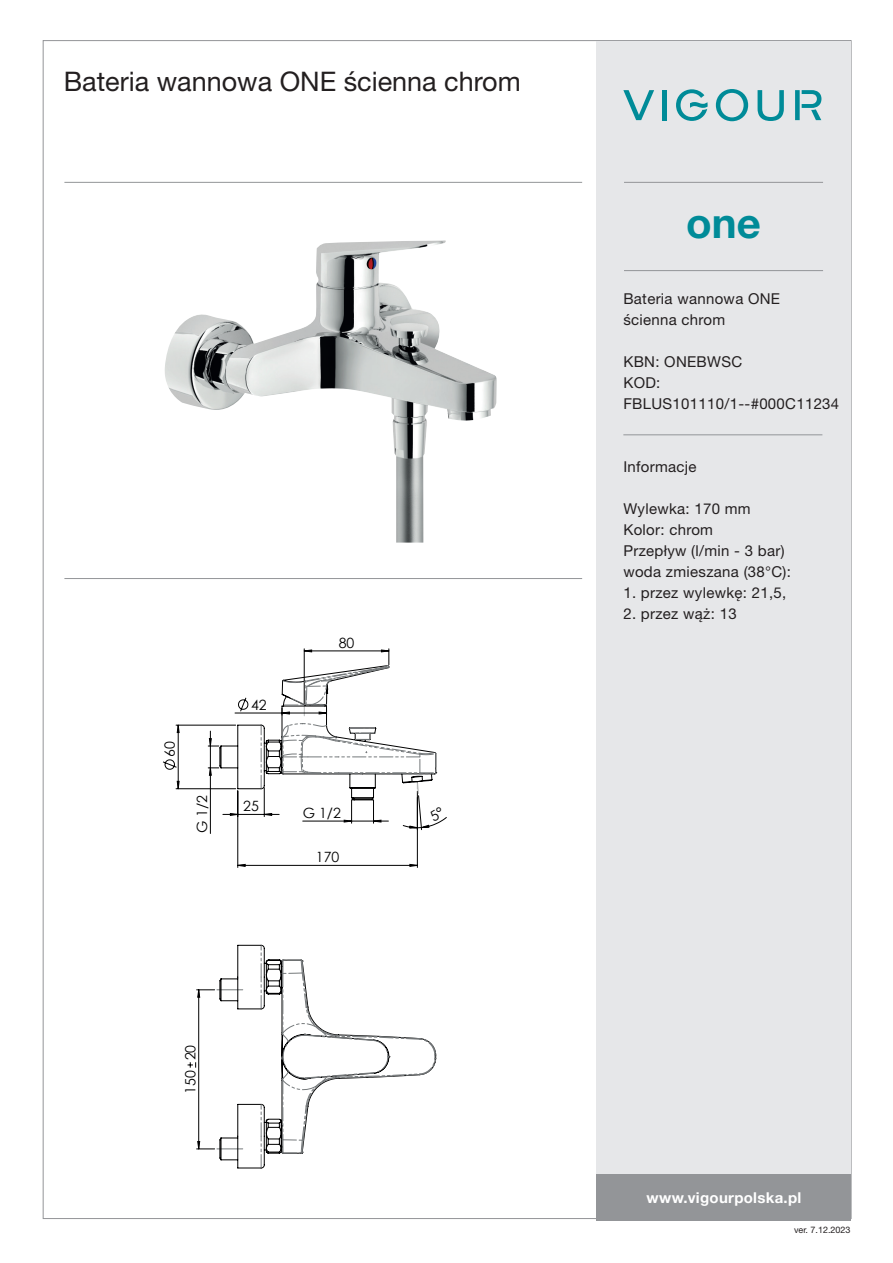
<style>
.page{position:relative;width:893px;height:1263px;background:#fff}
.page>*{position:absolute;margin:0;border:0;box-sizing:border-box;transform-origin:0 0}
.t1{font:700 42px "Helvetica Neue LT Pro";color:#008b98}
.t2{font:27px "Helvetica Neue LT Pro";color:#231f20}
.t3{font:15px/21px "Helvetica Neue LT Pro";letter-spacing:.02em;color:#231f20}
.t4{font:700 15px "Helvetica Neue LT Pro";letter-spacing:.02em;color:#fff}
.t5{font:14.1px "Century Gothic";color:#000001}
.t6{font:9px "Helvetica Neue LT Pro";color:#231f20}
</style>
<div class="page">
<div style="left:596px;top:41px;width:255px;height:1177px;background:#e6e7e9"></div>
<hr style="left:64px;top:182px;width:518px;height:1px;background:#939598">
<hr style="left:624px;top:182px;width:199px;height:1px;background:#939598">
<hr style="left:624px;top:270px;width:199px;height:1px;background:#939598">
<hr style="left:64px;top:578px;width:518px;height:1px;background:#939598">
<div style="left:596px;top:1174px;width:255px;height:47px;background:#939598"></div>
<svg style="left:676px;top:89px;width:32px;height:32px"></svg>
<svg style="left:623px;top:90px;width:31px;height:30px"></svg>
<hr style="left:662px;top:90px;width:4px;height:30px;background:#008b98">
<svg style="left:758px;top:90px;width:26px;height:31px"></svg>
<svg style="left:716px;top:89px;width:32px;height:32px"></svg>
<svg style="left:795px;top:90px;width:26px;height:30px"></svg>
<hr style="left:623px;top:434px;width:199px;height:1px;background:#939598">
<img style="left:165px;top:240px;width:332px;height:303px">
<hr style="left:116px;top:607px;width:418px;height:1px;background:#000001">
<hr style="left:116px;top:1262px;width:418px;height:1px;background:#000001">
<hr style="left:116px;top:607px;width:1px;height:591px;background:#000001">
<hr style="left:618px;top:607px;width:1px;height:591px;background:#000001">
<hr style="left:176px;top:725px;width:60px;height:1px;background:#000001">
<hr style="left:176px;top:788px;width:60px;height:1px;background:#000001">
<svg style="left:163px;top:725px;width:16px;height:64px"></svg>
<svg style="left:188px;top:649px;width:259px;height:519px"></svg>
<h2 class="t2" style="left:64px;top:64px;width:459px">Bateria wannowa ONE ścienna chrom</h2>
<p class="t5" style="left:160px;top:757px;width:17px;rotate:-90deg">60</p>
<p class="t5" style="left:251px;top:695px;width:17px">42</p>
<p class="t5" style="left:339px;top:633px;width:17px">80</p>
<p class="t5" style="left:192px;top:833px;width:40px;rotate:-90deg">G 1/2</p>
<p class="t5" style="left:303px;top:803px;width:40px">G 1/2</p>
<p class="t5" style="left:316px;top:847px;width:25px">170</p>
<p class="t5" style="left:243px;top:796px;width:17px">25</p>
<p class="t5" style="left:181px;top:1094px;width:51px;rotate:-90deg">150 20</p>
<h1 class="t1" style="left:686px;top:197px;width:76px">one</h1>
<p class="t3" style="left:623px;top:288px;width:158px">Bateria wannowa ONE ścienna chrom</p>
<p class="t3" style="left:623px;top:351px;width:217px">KBN: ONEBWSC<br>KOD:<br>FBLUS101110/1--#000C11234</p>
<p class="t3" style="left:623px;top:456px;width:75px">Informacje</p>
<p class="t3" style="left:623px;top:498px;width:169px">Wylewka: 170 mm<br>Kolor: chrom<br>Przepływ (l/min - 3 bar) woda zmieszana (38°C):</p>
<p class="t3" style="left:623px;top:582px;width:164px">1. przez wylewkę: 21,5,</p>
<p class="t3" style="left:623px;top:603px;width:115px">2. przez wąż: 13</p>
<p class="t4" style="left:647px;top:1188px;width:156px">www.vigourpolska.pl</p>
<p class="t6" style="left:794px;top:1224px;width:58px">ver. 7.12.2023</p>
</div>
